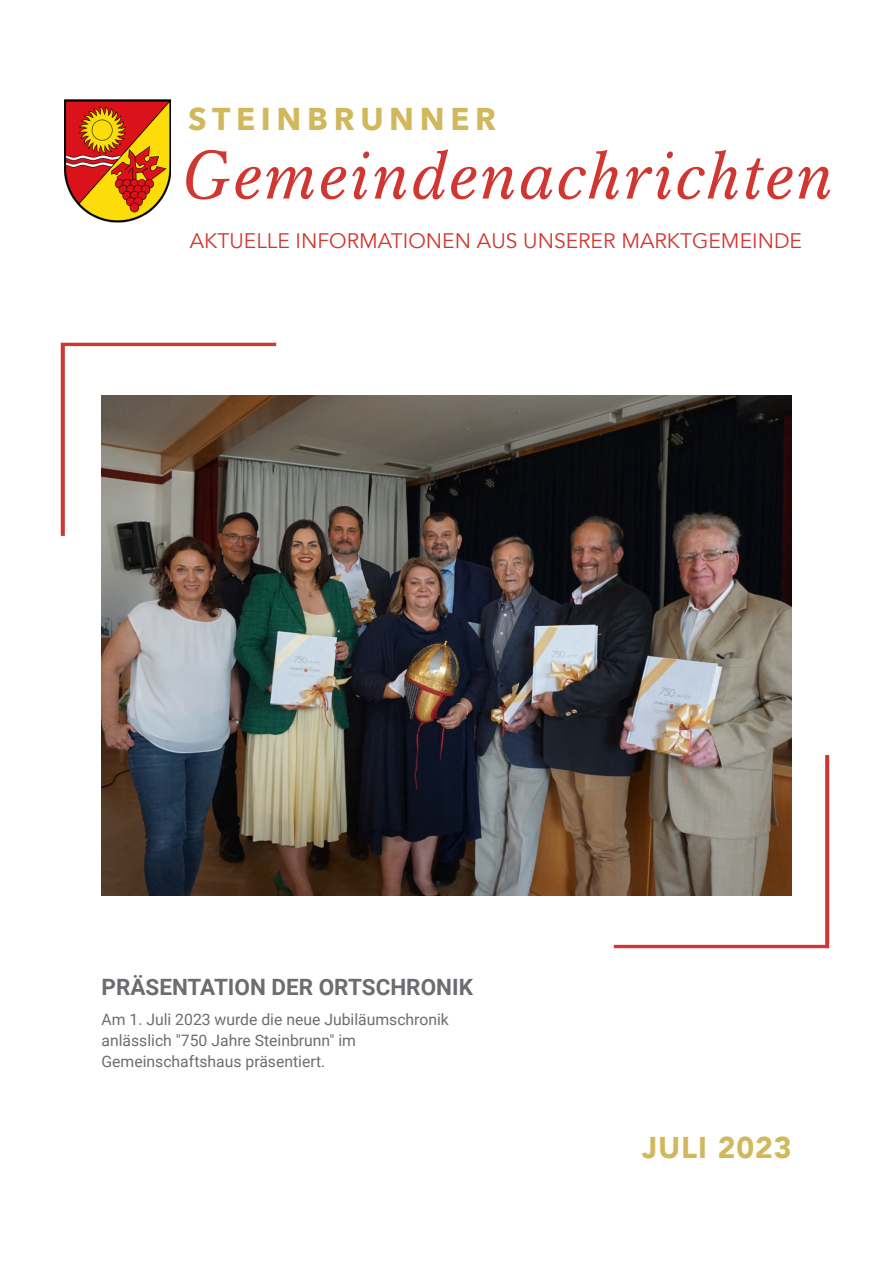
<style>
.page{position:relative;width:893px;height:1263px;background:#fff}
.page>*{position:absolute;margin:0;border:0;box-sizing:border-box;transform-origin:0 0}
._130_Semibold_Italic{font:italic 67.5px "Cremona BQ";letter-spacing:.06em;color:#d13732}
._40_reg_left{font:700 31.5px "Avenir Next";letter-spacing:.18em;color:#d2b85c}
._25_24_Semibold_Ital{font:900 30px "Avenir";letter-spacing:.03em;color:#d2b85c}
._15_bold_left{font:700 22.5px "Roboto";color:#6c6d70}
._14_19_Semibold_Ital{font:21px "Avenir";color:#d13732}
._8_14_reg_left{font:15.75px/21px "Roboto";color:#6c6d70}
</style>
<div class="page">
<img style="left:65px;top:99px;width:105px;height:123px">
<img style="left:102px;top:395px;width:689px;height:501px">
<svg style="left:61px;top:343px;width:215px;height:193px"></svg>
<svg style="left:614px;top:755px;width:215px;height:193px"></svg>
<p class="_40_reg_left" style="left:188px;top:91px;width:309px">STEINBRUNNER</p>
<p class="_130_Semibold_Italic" style="left:179px;top:136px;width:651px">Gemeindenachrichten</p>
<p class="_14_19_Semibold_Ital" style="left:190px;top:228px;width:614px">AKTUELLE INFORMATIONEN AUS UNSERER MARKTGEMEINDE</p>
<p class="_15_bold_left" style="left:102px;top:971px;width:373px">PRÄSENTATION DER ORTSCHRONIK</p>
<p class="_8_14_reg_left" style="left:102px;top:1008px;width:349px">Am 1. Juli 2023 wurde die neue Jubiläumschronik anlässlich "750 Jahre Steinbrunn" im<br>Gemeinschaftshaus präsentiert.</p>
<p class="_25_24_Semibold_Ital" style="left:642px;top:1121px;width:151px">JULI 2023</p>
</div>
